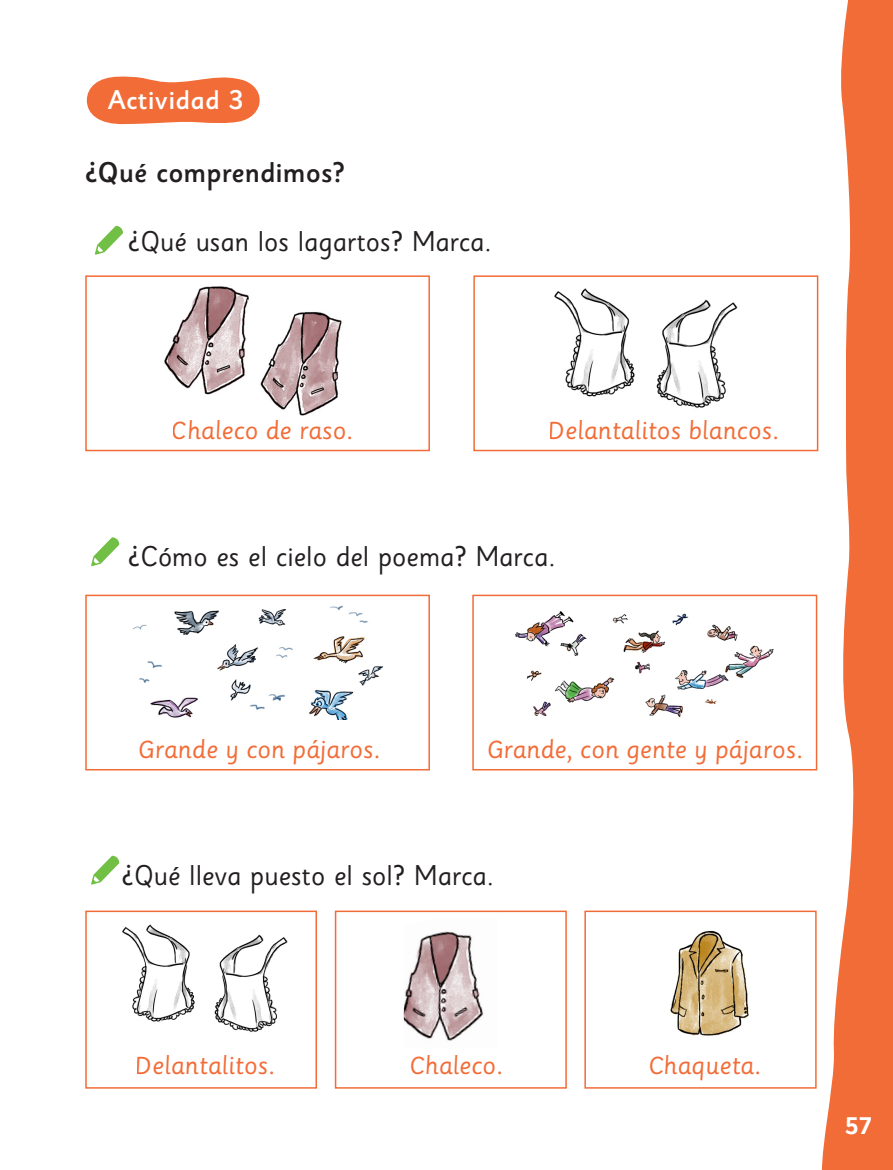
<style>
.page{position:relative;width:893px;height:1170px;background:#fff}
.page>*{position:absolute;margin:0;border:0;box-sizing:border-box;transform-origin:0 0}
.instrucc{font:28.5px "Sassoon Sans Std";color:#231f20}
.Texto{font:500 28.5px "Sassoon Sans Std";color:#231f20}
.ACTIVIDAD{font:500 27px "Sassoon Sans Std";letter-spacing:.01em;color:#fff}
.t1{font:24px "Sassoon Primary";color:#f26c37}
.t2{font:700 24px "Sassoon Sans Std";color:#fff}
</style>
<div class="page">
<svg style="left:816px;top:0;width:77px;height:1169px;fill:#f26c37"></svg>
<div style="left:85px;top:275px;width:345px;height:176px;border:2px solid #f26c37"></div>
<div style="left:85px;top:594px;width:345px;height:176px;border:2px solid #f26c37"></div>
<div style="left:85px;top:910px;width:232px;height:178px;border:2px solid #f26c37"></div>
<div style="left:335px;top:910px;width:232px;height:178px;border:2px solid #f26c37"></div>
<div style="left:584px;top:910px;width:233px;height:178px;border:2px solid #f26c37"></div>
<div style="left:473px;top:275px;width:345px;height:176px;border:2px solid #f26c37"></div>
<div style="left:472px;top:594px;width:345px;height:176px;border:2px solid #f26c37"></div>
<img style="left:164px;top:286px;width:178px;height:130px">
<img style="left:404px;top:931px;width:80px;height:110px">
<img style="left:554px;top:288px;width:184px;height:120px">
<img style="left:122px;top:924px;width:166px;height:108px">
<img style="left:514px;top:611px;width:260px;height:107px">
<img style="left:132px;top:605px;width:252px;height:114px">
<img style="left:670px;top:931px;width:79px;height:105px">
<svg style="left:95px;top:226px;width:28px;height:29px"></svg>
<svg style="left:91px;top:537px;width:28px;height:29px"></svg>
<svg style="left:91px;top:855px;width:28px;height:29px"></svg>
<svg style="left:86px;top:76px;width:174px;height:48px;background:#f38254"></svg>
<p class="ACTIVIDAD" style="left:108px;top:83px;width:138px">Actividad 3</p>
<p class="Texto" style="left:85px;top:155px;width:261px">¿Qué comprendimos?</p>
<p class="instrucc" style="left:128px;top:224px;width:365px">¿Qué usan los lagartos? Marca.</p>
<p class="t1" style="left:171px;top:416px;width:185px">Chaleco de raso.</p>
<p class="t1" style="left:548px;top:416px;width:233px">Delantalitos blancos.</p>
<p class="instrucc" style="left:128px;top:539px;width:429px">¿Cómo es el cielo del poema? Marca.</p>
<p class="t1" style="left:138px;top:735px;width:245px">Grande y con pájaros.</p>
<p class="t1" style="left:486px;top:735px;width:319px">Grande, con gente y pájaros.</p>
<p class="instrucc" style="left:121px;top:857px;width:374px">¿Qué lleva puesto el sol? Marca.</p>
<p class="t1" style="left:135px;top:1051px;width:142px">Delantalitos.</p>
<p class="t1" style="left:408px;top:1051px;width:97px">Chaleco.</p>
<p class="t1" style="left:647px;top:1051px;width:116px">Chaqueta.</p>
<p class="t2" style="left:845px;top:1111px;width:28px">57</p>
</div>
